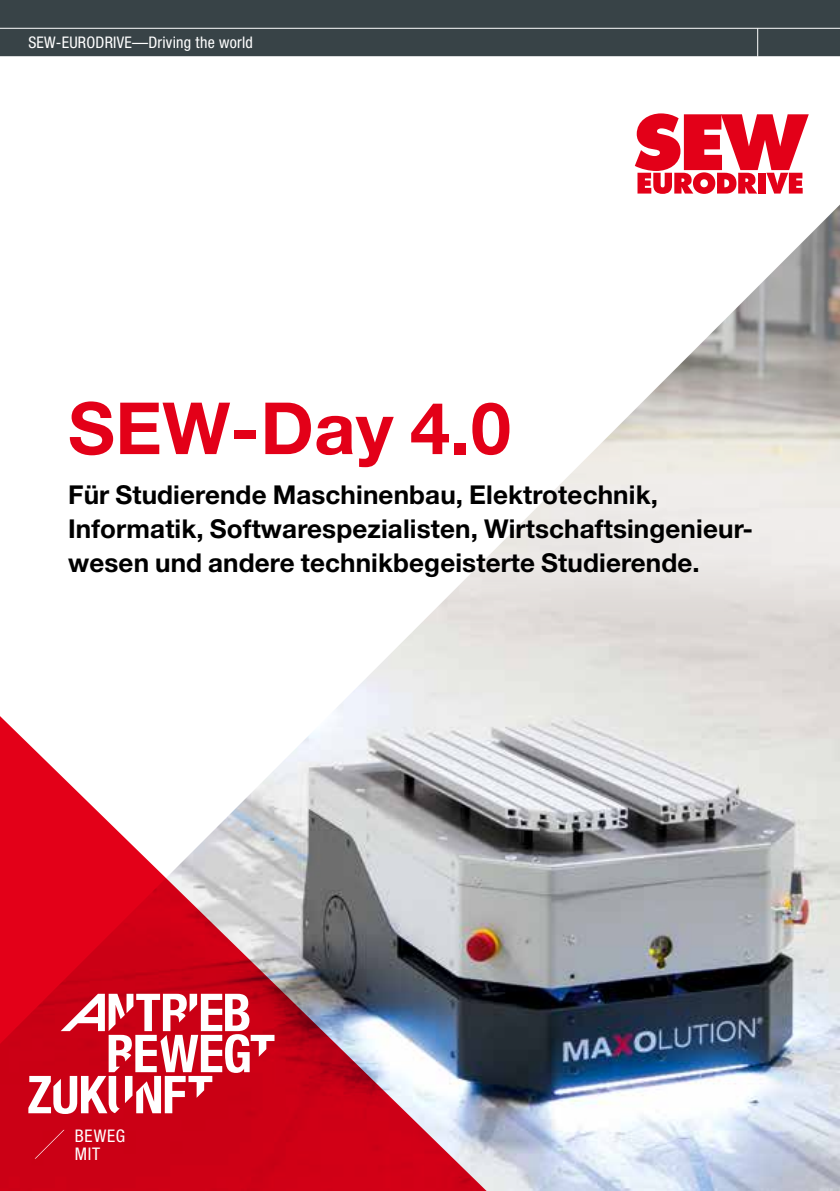
<style>
.page{position:relative;width:840px;height:1191px;background:#fff}
.page>*{position:absolute;margin:0;border:0;box-sizing:border-box;transform-origin:0 0}
.t1{font:700 72px "Helvetica Neue LT Pro";letter-spacing:.005em;color:#e30018}
.t2{font:700 26px/34px "Helvetica Neue LT Pro";letter-spacing:.005em;color:#000}
.t3{font:condensed 17.4px/17.4px "Helvetica Neue LT Pro";letter-spacing:.045em;color:#fff}
.t4{font:condensed 16px "Helvetica Neue LT Pro";letter-spacing:.015em;color:#fff}
</style>
<div class="page">
<img style="left:346px;top:647px;width:493px;height:544px">
<svg style="left:398px;top:205px;width:441px;height:442px"></svg>
<svg style="left:0;top:699px;width:503px;height:492px"></svg>
<div style="left:0;top:0;width:839px;height:57px;background:#384347"></div>
<hr style="left:0;top:56px;width:839px;height:1px;background:#fff">
<hr style="left:0;top:28px;width:839px;height:1px;background:#fff">
<svg style="left:634px;top:113px;width:174px;height:81px"></svg>
<svg style="left:28px;top:993px;width:246px;height:121px"></svg>
<svg style="left:35px;top:1129px;width:29px;height:29px"></svg>
<p class="t4" style="left:28px;top:33px;width:226px">SEW-EURODRIVE—Driving the world</p>
<h1 class="t1" style="left:68px;top:383px;width:444px">SEW-Day 4.0</h1>
<p class="t2" style="left:68px;top:477px;width:686px">Für Studierende Maschinenbau, Elektrotechnik,<br>Informatik, Softwarespezialisten, Wirtschaftsingenieur&shy;wesen und andere technikbegeisterte Studierende.</p>
<p class="t3" style="left:75px;top:1127px;width:52px">BEWEG<br>MIT</p>
</div>
